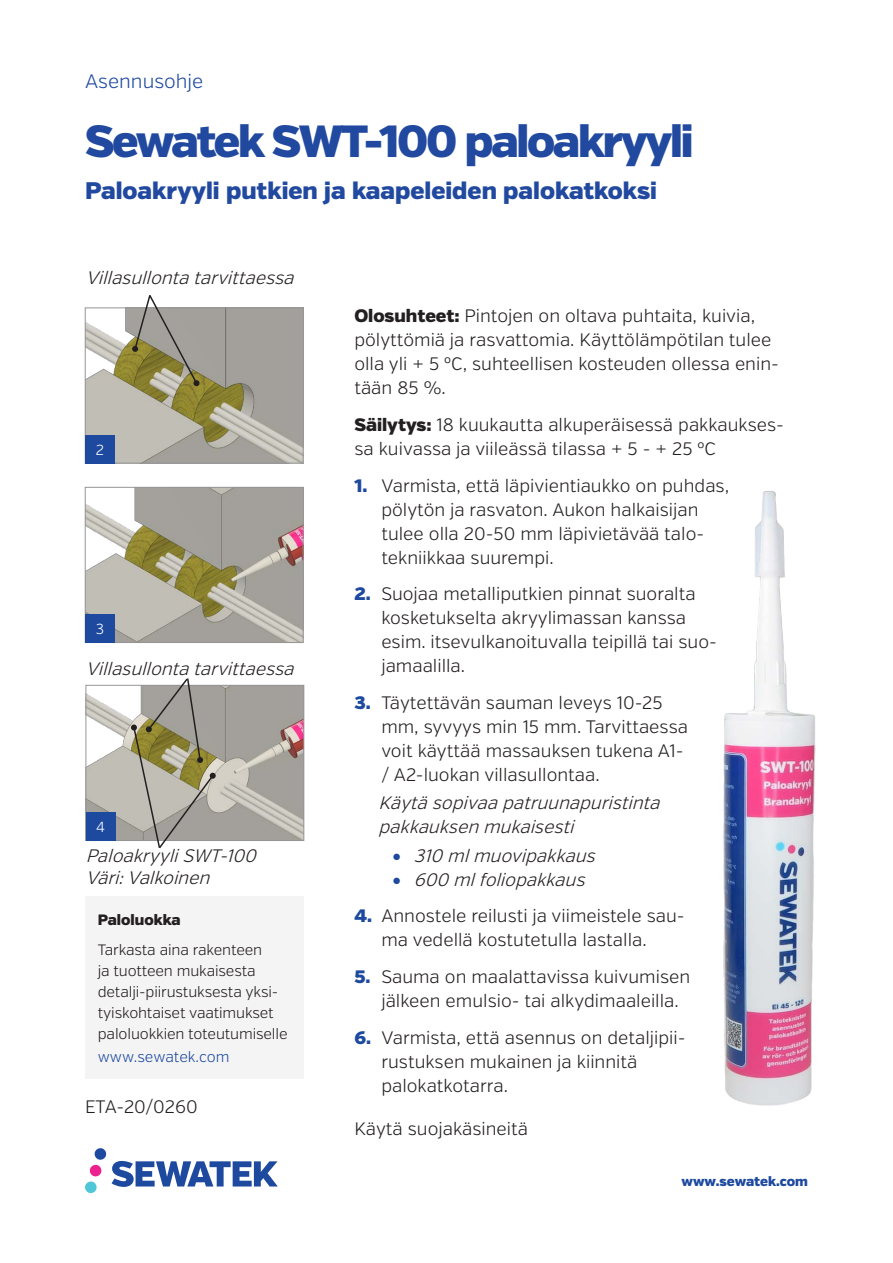
<style>
.page{position:relative;width:893px;height:1263px;background:#fff}
.page>*{position:absolute;margin:0;border:0;box-sizing:border-box;transform-origin:0 0}
.Pääotsikko{font:900 45px "Verb";letter-spacing:-.05em;color:#21499f}
.Pääotsikon_alarivi{font:900 24px "Verb";color:#21499f}
.t1{font:300 19.5px "Verb";color:#1d499f}
.Numeroitu_teksti{font:300 18px/24px "Verb";color:#231f20}
.Numeroitu_teksti_Bullet-alakohdat{font:italic 300 18px/24px "Verb";color:#231f20}
.Kuvateksti{font:italic 300 18px "Verb";color:#231f20}
.Esiteteksti{font:italic 300 18px "Verb";color:#231f20}
.Esiteteksti-2{font:300 18px "Verb";color:#231f20}
.Tieoikkunan_teksti{font:300 15px/21px "Verb";letter-spacing:-.01em;color:#231f20}
.t2{font:300 15px "Verb";color:#1d499f}
.Tietoikkunan_otsikko{font:900 15px "Verb";color:#231f20}
.t3{font:300 14.55px "Verb";color:#fff}
.t4{font:900 13.5px "Verb";color:#1d499f}
.s1{font-weight:900}
.s2{font-weight:900;color:#1d499f}
.s3{font-weight:900;font-style:normal;color:#1d499f}
</style>
<div class="page">
<svg style="left:85px;top:1148px;width:193px;height:46px"></svg>
<img style="left:87px;top:310px;width:214px;height:151px">
<div style="left:85px;top:308px;width:218px;height:155px;border:1px solid #939598"></div>
<div style="left:85px;top:896px;width:218px;height:183px;background:#f5f4f4"></div>
<img style="left:87px;top:489px;width:214px;height:152px">
<div style="left:85px;top:487px;width:218px;height:156px;border:1px solid #939598"></div>
<img style="left:88px;top:687px;width:214px;height:152px">
<div style="left:86px;top:685px;width:218px;height:156px;border:1px solid #939598"></div>
<div style="left:85px;top:435px;width:30px;height:28px;background:#1d499f"></div>
<div style="left:85px;top:614px;width:30px;height:28px;background:#1d499f"></div>
<div style="left:86px;top:812px;width:29px;height:29px;background:#1d499f"></div>
<svg style="left:132px;top:295px;width:67px;height:91px"></svg>
<svg style="left:131px;top:678px;width:85px;height:170px"></svg>
<img style="left:723px;top:491px;width:93px;height:615px">
<p class="t1" style="left:85px;top:69px;width:120px">Asennusohje</p>
<p class="Pääotsikko" style="left:85px;top:113px;width:610px">Sewatek SWT-100 paloakryyli</p>
<p class="Pääotsikon_alarivi" style="left:85px;top:176px;width:573px">Paloakryyli putkien ja kaapeleiden palokatkoksi</p>
<p class="Kuvateksti" style="left:86px;top:267px;width:215px">Villasullontatarvittaessa</p>
<p class="t3" style="left:96px;top:441px;width:10px">2</p>
<p class="t3" style="left:96px;top:620px;width:10px">3</p>
<p class="Kuvateksti" style="left:86px;top:658px;width:215px">Villasullontatarvittaessa</p>
<p class="t3" style="left:96px;top:819px;width:10px">4</p>
<p class="Esiteteksti" style="left:86px;top:845px;width:177px">PaloakryyliSWT-100</p>
<p class="Esiteteksti" style="left:86px;top:867px;width:131px">Väri:Valkoinen</p>
<p class="Tietoikkunan_otsikko" style="left:98px;top:911px;width:84px">Paloluokka</p>
<p class="Tieoikkunan_teksti" style="left:98px;top:939px;width:191px">Tarkasta aina rakenteen<br>ja tuotteen mukaisesta detalji-piirustuksesta yksi&shy;tyiskohtaiset vaatimukset paloluokkien toteutumiselle</p>
<p class="t2" style="left:98px;top:1048px;width:133px">www.sewatek.com</p>
<p class="Esiteteksti-2" style="left:85px;top:1095px;width:114px">ETA-20/0260</p>
<p class="Numeroitu_teksti" style="left:354px;top:304px;width:426px"><span class="s1">Olosuhteet:</span> Pintojen on oltava puhtaita, kuivia, pölyttömiä ja rasvattomia. Käyttölämpötilan tulee olla yli + 5 oC, suhteellisen kosteuden ollessa enin&shy;tään 85 %.</p>
<p class="Numeroitu_teksti" style="left:354px;top:413px;width:431px"><span class="s1">Säilytys:</span> 18 kuukautta alkuperäisessä pakkaukses&shy;sa kuivassa ja viileässä tilassa + 5 - + 25 oC</p>
<p class="Numeroitu_teksti" style="left:381px;top:474px;width:349px;text-indent:-27px"><span class="s2">1.</span> Varmista, että läpivientiaukko on puhdas, pölytön ja rasvaton. Aukon halkaisijan tulee olla 20‑50 mm läpivietävää talo&shy;tekniikkaa suurempi.</p>
<p class="Numeroitu_teksti" style="left:381px;top:582px;width:337px;text-indent:-27px"><span class="s2">2.</span> Suojaa metalliputkien pinnat suoralta kosketukselta akryylimassan kanssa esim. itsevulkanoituvalla teipillä tai suo&shy;jamaalilla.</p>
<p class="Numeroitu_teksti" style="left:381px;top:691px;width:308px;text-indent:-27px"><span class="s2">3.</span> Täytettävän sauman leveys 10-25 mm, syvyys min 15 mm. Tarvittaessa voit käyttää massauksen tukena A1- / A2-luokan villasullontaa.</p>
<p class="Numeroitu_teksti_Bullet-alakohdat" style="left:378px;top:791px;width:288px">Käytäsopivaapatruunapuristinta pakkauksenmukaisesti</p>
<p class="Numeroitu_teksti_Bullet-alakohdat" style="left:393px;top:844px;width:209px"><span class="s3">•</span> 310 mlmuovipakkaus</p>
<p class="Numeroitu_teksti_Bullet-alakohdat" style="left:393px;top:868px;width:199px"><span class="s3">•</span> 600 mlfoliopakkaus</p>
<p class="Numeroitu_teksti" style="left:381px;top:904px;width:305px;text-indent:-27px"><span class="s2">4.</span> Annostele reilusti ja viimeistele sau&shy;ma vedellä kostutetulla lastalla.</p>
<p class="Numeroitu_teksti" style="left:381px;top:965px;width:310px;text-indent:-27px"><span class="s2">5.</span> Sauma on maalattavissa kuivumisen jälkeen emulsio- tai alkydimaaleilla.</p>
<p class="Numeroitu_teksti" style="left:381px;top:1026px;width:306px;text-indent:-27px"><span class="s2">6.</span> Varmista, että asennus on detaljipii&shy;rustuksen mukainen ja kiinnitä palokatkotarra.</p>
<p class="Esiteteksti-2" style="left:354px;top:1117px;width:175px">Käytä suojakäsineitä</p>
<p class="t4" style="left:681px;top:1173px;width:128px">www.sewatek.com</p>
</div>
